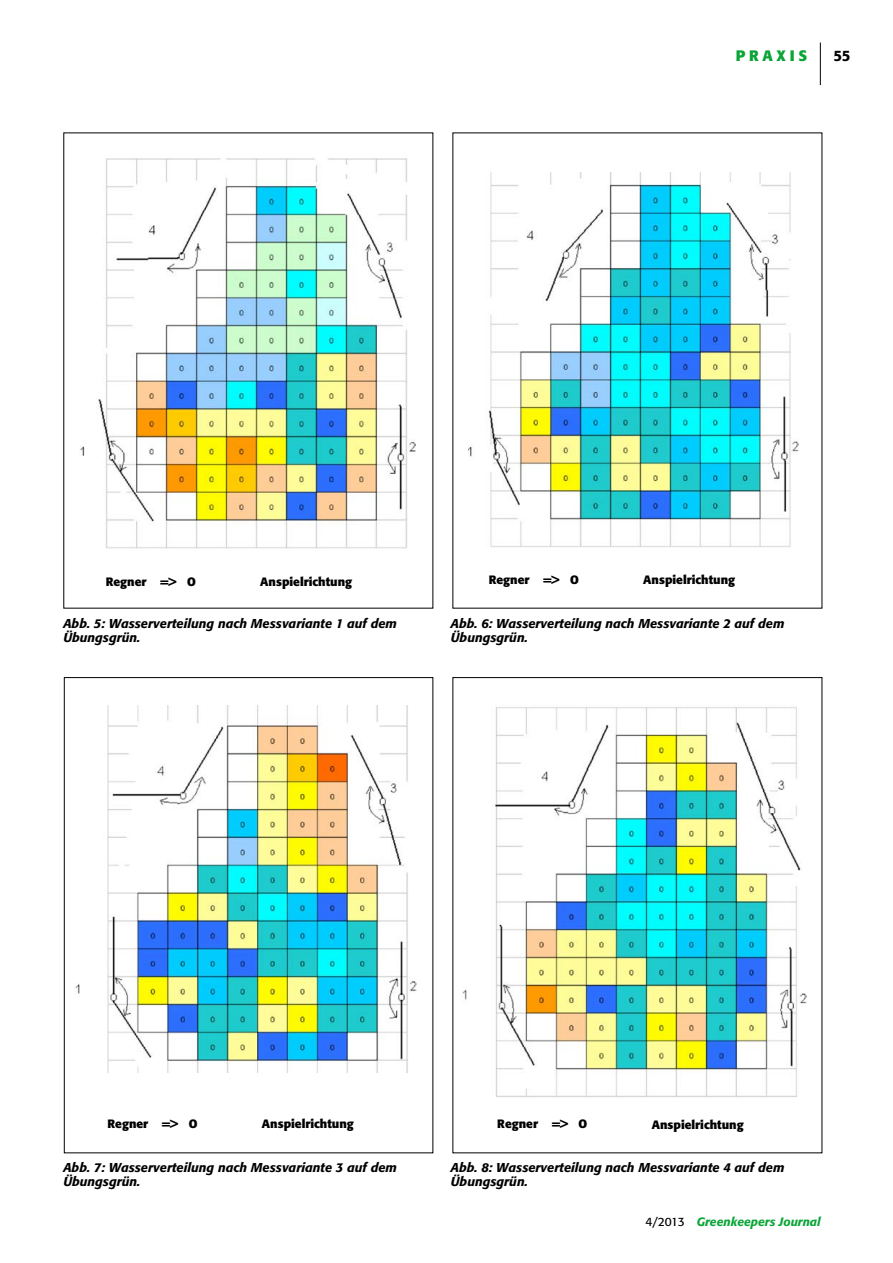
<style>
.page{position:relative;width:893px;height:1263px;background:#fff}
.page>*{position:absolute;margin:0;border:0;box-sizing:border-box;transform-origin:0 0}
.t1{font:700 15px "Formata";letter-spacing:.25em;color:#0aa537}
.t2{font:500 15px "Formata";color:#000}
.t3{font:italic 500 12.75px/14.4px "Formata";color:#000}
.t4{font:700 12px "Formata";color:#000}
.t5{font:italic 500 12px "Formata";color:#0aa537}
.s1{font-weight:400;font-style:normal;color:#000}
</style>
<div class="page">
<hr style="left:820px;top:43px;width:1px;height:42px;background:#000">
<img style="left:74px;top:706px;width:342px;height:366px">
<img style="left:463px;top:707px;width:343px;height:390px">
<img style="left:80px;top:158px;width:335px;height:391px">
<img style="left:468px;top:173px;width:330px;height:374px">
<p class="t1" style="left:736px;top:46px;width:73px">praxis</p>
<p class="t2" style="left:833px;top:46px;width:19px">55</p>
<p class="t4" style="left:106px;top:574px;width:92px">Regner =&gt; O</p>
<p class="t4" style="left:643px;top:573px;width:94px">Anspielrichtung</p>
<p class="t4" style="left:489px;top:572px;width:92px">Regner =&gt; O</p>
<p class="t4" style="left:260px;top:575px;width:94px">Anspielrichtung</p>
<p class="t3" style="left:63px;top:616px;width:335px">Abb. 5: Wasserverteilung nach Messvariante 1 auf dem<br>Übungsgrün.</p>
<p class="t3" style="left:451px;top:616px;width:335px">Abb. 6: Wasserverteilung nach Messvariante 2 auf dem<br>Übungsgrün.</p>
<p class="t4" style="left:262px;top:1116px;width:94px">Anspielrichtung</p>
<p class="t4" style="left:652px;top:1117px;width:94px">Anspielrichtung</p>
<p class="t4" style="left:107px;top:1116px;width:92px">Regner =&gt; O</p>
<p class="t4" style="left:497px;top:1116px;width:92px">Regner =&gt; O</p>
<p class="t3" style="left:63px;top:1160px;width:335px">Abb. 7: Wasserverteilung nach Messvariante 3 auf dem<br>Übungsgrün.</p>
<p class="t3" style="left:451px;top:1160px;width:335px">Abb. 8: Wasserverteilung nach Messvariante 4 auf dem<br>Übungsgrün.</p>
<p class="t5" style="left:645px;top:1215px;width:177px"><span class="s1">4/2013</span> Greenkeepers Journal</p>
</div>
